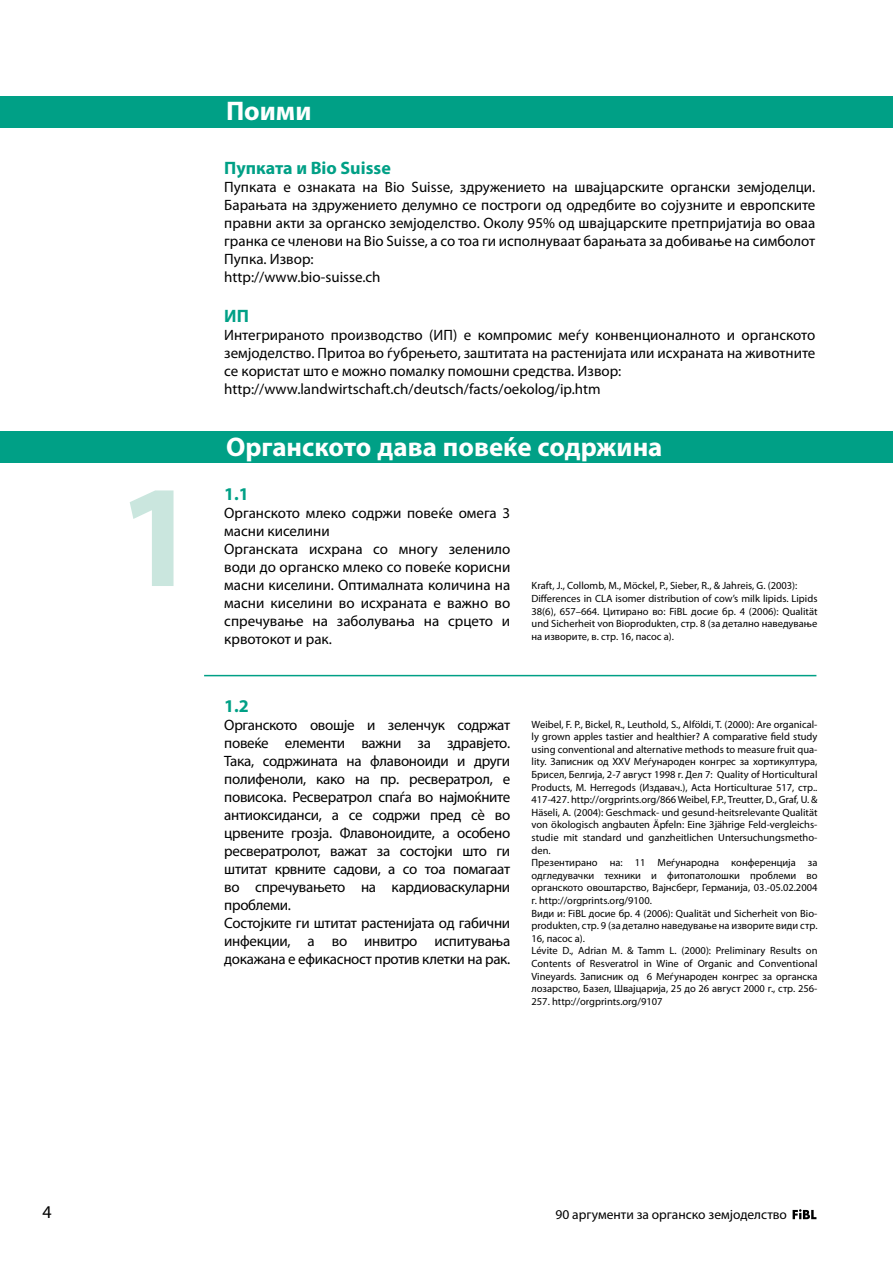
<style>
.page{position:relative;width:893px;height:1263px;background:#fff}
.page>*{position:absolute;margin:0;border:0;box-sizing:border-box;transform-origin:0 0}
.t1{font:700 147px "Myriad Pro";color:#cae6de}
.t2{font:700 27px "Myriad Pro";color:#fff}
.t3{font:700 18px "Myriad Pro";color:#00a086}
.t4{font:18px "Myriad Pro";color:#000}
.t5{font:15px/18px "Myriad Pro";letter-spacing:-.005em;color:#000}
.t6{font:13.5px "Myriad Pro";color:#000}
.t7{font:10.5px/12.6px "Myriad Pro";color:#000}
</style>
<div class="page">
<svg style="left:793px;top:1209px;width:23px;height:10px"></svg>
<div style="left:0;top:97px;width:893px;height:31px;background:#00a086"></div>
<div style="left:0;top:431px;width:893px;height:31px;background:#00a086"></div>
<hr style="left:204px;top:675px;width:612px;height:1px;background:#00a086">
<h2 class="t2" style="left:226px;top:94px;width:87px">Поими</h2>
<h3 class="t3" style="left:224px;top:157px;width:168px">Пупката и Bio Suisse</h3>
<p class="t5" style="left:224px;top:178px;width:593px">Пупката е ознаката на Bio Suisse, здружението на швајцарските органски земјоделци.<br>Барањата на здружението делумно се построги од одредбите во сојузните и европските правни акти за органско земјоделство. Околу 95% од швајцарските претпријатија во оваа гранка се членови на Bio Suisse, а со тоа ги исполнуваат барањата за добивање на симболот Пупка. Извор:<br>http://www.bio-suisse.ch</p>
<h3 class="t3" style="left:224px;top:304px;width:26px">ИП</h3>
<p class="t5" style="left:224px;top:326px;width:593px">Интегрираното производство (ИП) е компромис меѓу конвенционалното и органското земјоделство. Притоа во ѓубрењето, заштитата на растенијата или исхраната на животните се користат што е можно помалку помошни средства. Извор: http://www.landwirtschaft.ch/deutsch/facts/oekolog/ip.htm</p>
<h1 class="t1" style="left:117px;top:441px;width:83px">1</h1>
<h2 class="t2" style="left:226px;top:429px;width:438px">Органското дава повеќе содржина</h2>
<h3 class="t3" style="left:224px;top:483px;width:26px">1.1</h3>
<p class="t5" style="left:224px;top:504px;width:287px">Органското млеко содржи повеќе омега 3 масни киселини<br>Органската исхрана со многу зеленило води до органско млеко со повеќе корисни масни киселини. Оптималната количина на масни киселини во исхраната е важно во спречување на заболувања на срцето и крвотокот и рак.</p>
<h3 class="t3" style="left:224px;top:694px;width:26px">1.2</h3>
<p class="t5" style="left:224px;top:716px;width:287px">Органското овошје и зеленчук содржат повеќе елементи важни за здравјето.<br>Така, содржината на флавоноиди и други полифеноли, како на пр. ресвератрол, е повисока. Ресвератрол спаѓа во најмоќните антиоксиданси, а се содржи пред сè во црвените грозја. Флавоноидите, а особено ресвератролот, важат за состојки што ги штитат крвните садови, а со тоа помагаат во спречувањето на кардиоваскуларни проблеми.<br>Состојките ги штитат растенијата од габични инфекции, а во инвитро испитувања докажана е ефикасност против клетки на рак.</p>
<p class="t7" style="left:531px;top:579px;width:287px">Kraft, J., Collomb, M., Möckel, P., Sieber, R., &amp; Jahreis, G. (2003):<br>Differences in CLA isomer distribution of cow’s milk lipids. Lipids 38(6), 657–664. Цитирано во: FiBL досие бр. 4 (2006): Qualität und Sicherheit von Bioprodukten, стр. 8 (за детално наведување на изворите, в. стр. 16, пасос а).</p>
<p class="t7" style="left:531px;top:717px;width:287px">Weibel, F. P., Bickel, R., Leuthold, S., Alföldi, T. (2000): Are organical&shy;ly grown apples tastier and healthier? A comparative field study using conventional and alternative methods to measure fruit qua&shy;lity. Записник од XXV Меѓународен конгрес за хортикултура, Брисел, Белгија, 2-7 август 1998 г. Дел 7: Quality of Horticultural Products, M. Herregods (Издавач.), Acta Horticulturae 517, стр..<br>417-427. http://orgprints.org/866 Weibel, F.P., Treutter, D., Graf, U. &amp; Häseli, A. (2004): Geschmack- und gesund-heitsrelevante Qualität von ökologisch angbauten Äpfeln: Eine 3jährige Feld-vergleichs&shy;studie mit standard und ganzheitlichen Untersuchungsmetho&shy;den.<br>Презентирано на: 11 Меѓународна конференција за одгледувачки техники и фитопатолошки проблеми во органското овоштарство, Вајнсберг, Германија, 03.-05.02.2004 г. http://orgprints.org/9100.<br>Види и: FiBL досие бр. 4 (2006): Qualität und Sicherheit von Bio&shy;produkten, стр. 9 (за детално наведување на изворите види стр.<br>16, пасос a).<br>Lévite D., Adrian M. &amp; Tamm L. (2000): Preliminary Results on Contents of Resveratrol in Wine of Organic and Conventional Vineyards. Записник од 6 Меѓународен конгрес за органска лозарство, Базел, Швајцарија, 25 до 26 август 2000 г., стр. 256- 257. http://orgprints.org/9107</p>
<h3 class="t4" style="left:43px;top:1201px;width:11px">4</h3>
<p class="t6" style="left:556px;top:1206px;width:233px">90 аргументи за органско земјоделство</p>
</div>
